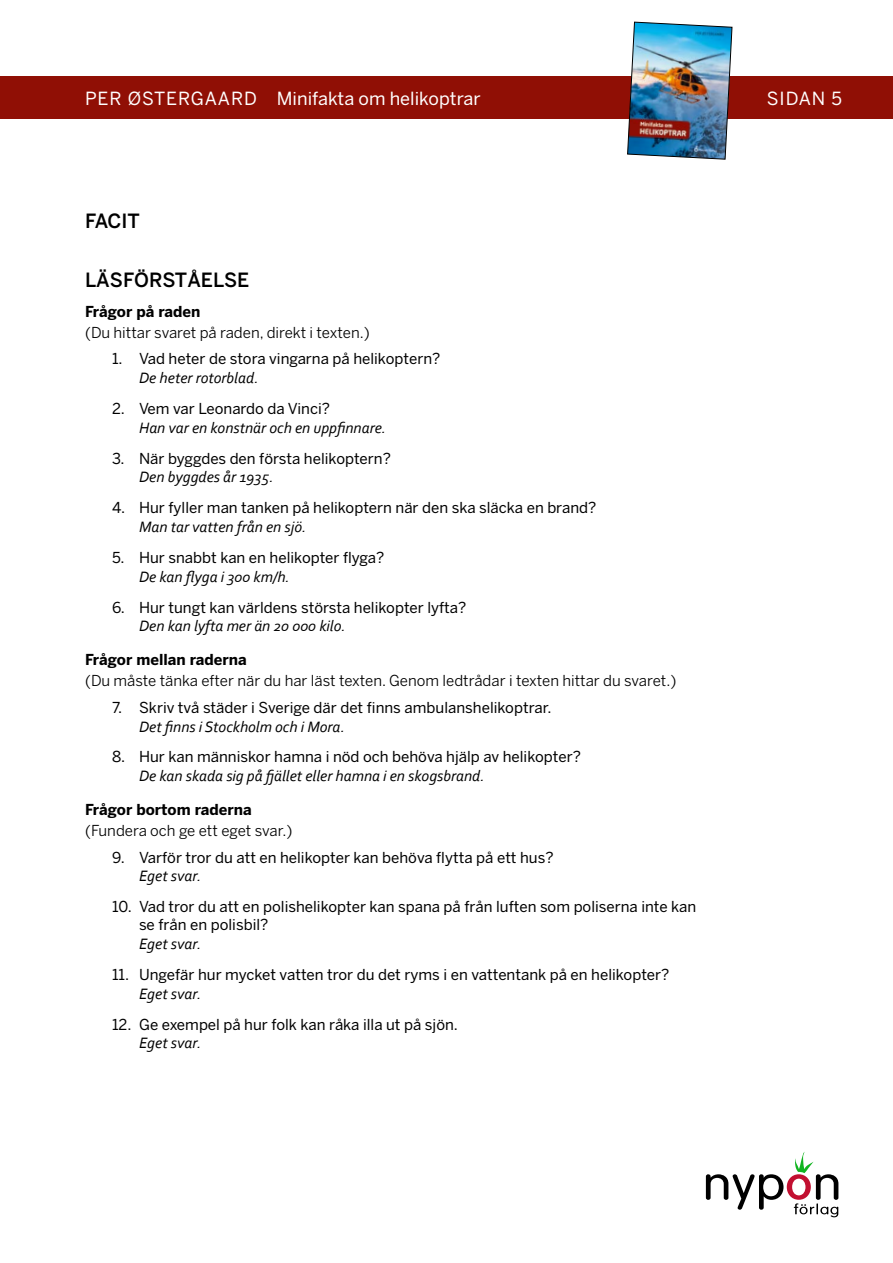
<style>
.page{position:relative;width:893px;height:1263px;background:#fff}
.page>*{position:absolute;margin:0;border:0;box-sizing:border-box;transform-origin:0 0}
.t1{font:500 19.5px "Benton Sans";color:#000}
.t2{font:18px "Benton Sans";color:#fff}
.t3{font:italic 15.75px "Corbel";color:#000}
.t4{font:15px/18px "Benton Sans";color:#000}
.t5{font:15px "Benton Sans";color:#000}
.t6{font:700 15px "Benton Sans";color:#000}
</style>
<div class="page">
<div style="left:0;top:77px;width:893px;height:42px;background:#900f05"></div>
<img style="left:627px;top:21px;width:106px;height:139px">
<svg style="left:706px;top:1152px;width:132px;height:65px"></svg>
<p class="t2" style="left:85px;top:88px;width:397px">PER ØSTERGAARD Minifakta om helikoptrar</p>
<p class="t2" style="left:767px;top:88px;width:77px">SIDAN 5</p>
<h1 class="t1" style="left:85px;top:210px;width:56px">FACIT</h1>
<h1 class="t1" style="left:85px;top:269px;width:166px">LÄSFÖRSTÅELSE</h1>
<p class="t6" style="left:85px;top:303px;width:117px">Frågor på raden</p>
<p class="t5" style="left:85px;top:323px;width:286px">(Du hittar svaret på raden, direkt i texten.)</p>
<p class="t4" style="left:112px;top:350px;width:330px">1. Vad heter de stora vingarna på helikoptern?</p>
<p class="t3" style="left:139px;top:368px;width:121px">De heter rotorblad.</p>
<p class="t4" style="left:112px;top:400px;width:220px">2. Vem var Leonardo da Vinci?</p>
<p class="t3" style="left:139px;top:418px;width:248px">Han var en konstnär och en uppfinnare.</p>
<p class="t4" style="left:112px;top:449px;width:280px">3. När byggdes den första helikoptern?</p>
<p class="t3" style="left:139px;top:467px;width:136px">Den byggdes år 1935.</p>
<p class="t4" style="left:112px;top:499px;width:486px">4. Hur fyller man tanken på helikoptern när den ska släcka en brand?</p>
<p class="t3" style="left:139px;top:517px;width:169px">Man tar vatten från en sjö.</p>
<p class="t4" style="left:112px;top:549px;width:274px">5. Hur snabbt kan en helikopter flyga?</p>
<p class="t3" style="left:139px;top:567px;width:152px">De kan flyga i 300 km/h.</p>
<p class="t4" style="left:112px;top:598px;width:356px">6. Hur tungt kan världens största helikopter lyfta?</p>
<p class="t3" style="left:139px;top:616px;width:208px">Den kan lyfta mer än 20 000 kilo.</p>
<p class="t6" style="left:85px;top:651px;width:163px">Frågor mellan raderna</p>
<p class="t5" style="left:85px;top:672px;width:593px">(Du måste tänka efter när du har läst texten. Genom ledtrådar i texten hittar du svaret.)</p>
<p class="t4" style="left:112px;top:699px;width:441px">7. Skriv två städer i Sverige där det finns ambulanshelikoptrar.</p>
<p class="t3" style="left:139px;top:717px;width:207px">Det finns i Stockholm och i Mora.</p>
<p class="t4" style="left:112px;top:748px;width:470px">8. Hur kan människor hamna i nöd och behöva hjälp av helikopter?</p>
<p class="t3" style="left:139px;top:766px;width:347px">De kan skada sig på fjället eller hamna i en skogsbrand.</p>
<p class="t6" style="left:85px;top:801px;width:168px">Frågor bortom raderna</p>
<p class="t5" style="left:85px;top:822px;width:209px">(Fundera och ge ett eget svar.)</p>
<p class="t4" style="left:112px;top:848px;width:443px">9. Varför tror du att en helikopter kan behöva flytta på ett hus?</p>
<p class="t3" style="left:139px;top:866px;width:64px">Eget svar.</p>
<p class="t4" style="left:139px;top:898px;width:559px;text-indent:-27px">10. Vad tror du att en polishelikopter kan spana på från luften som poliserna inte kan se från en polisbil?</p>
<p class="t3" style="left:139px;top:934px;width:64px">Eget svar.</p>
<p class="t4" style="left:112px;top:966px;width:559px">11. Ungefär hur mycket vatten tror du det ryms i en vattentank på en helikopter?</p>
<p class="t3" style="left:139px;top:984px;width:64px">Eget svar.</p>
<p class="t4" style="left:112px;top:1015px;width:347px">12. Ge exempel på hur folk kan råka illa ut på sjön.</p>
<p class="t3" style="left:139px;top:1033px;width:64px">Eget svar.</p>
</div>
